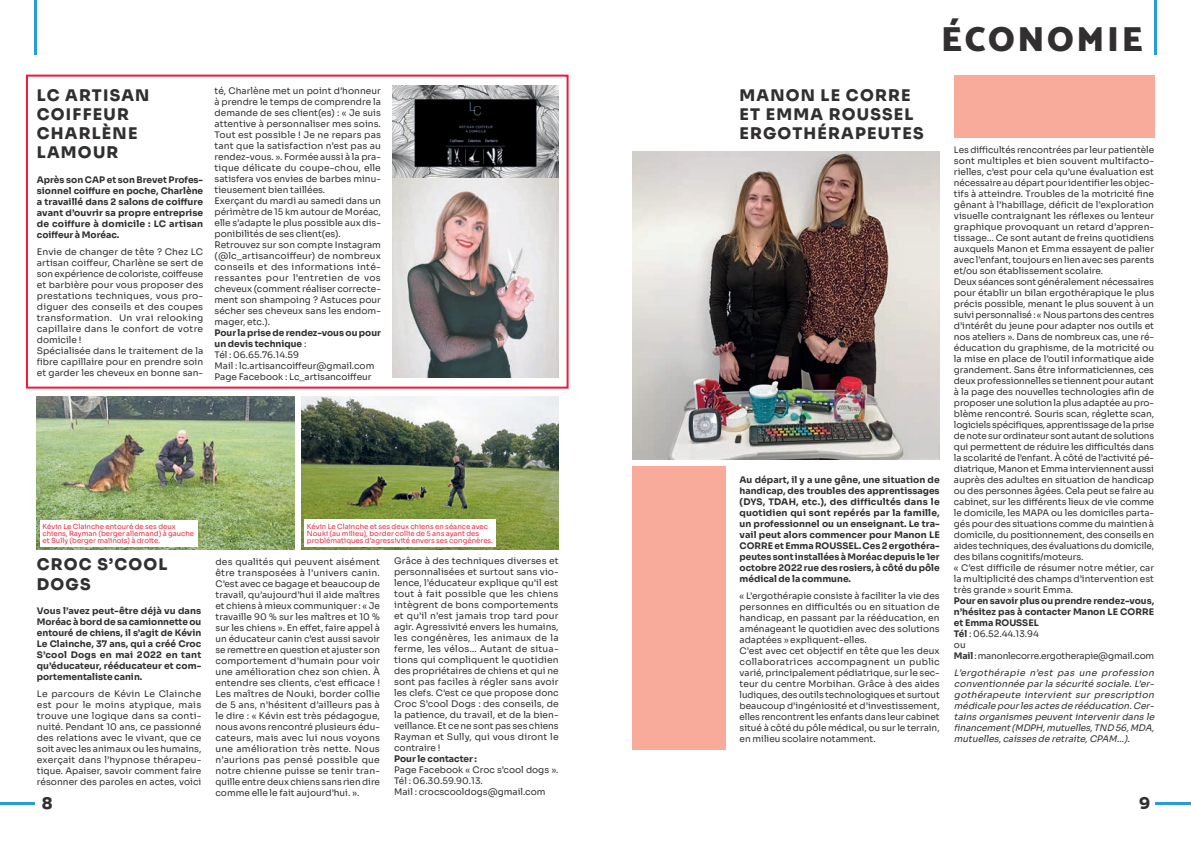
<style>
.page{position:relative;width:1191px;height:842px;background:#fff}
.page>*{position:absolute;margin:0;border:0;box-sizing:border-box;transform-origin:0 0}
.t1{font:900 35px "Catamaran";letter-spacing:.075em;color:#312f30}
.Titre{font:800 16px/19.2px "Sora";letter-spacing:.075em;color:#312f30}
.Texte_Courant{font:9px/11px "Sora";color:#312f30;text-align:justify}
.Texte_Courant-2{font:700 9px/11px "Sora";color:#312f30;text-align:justify}
.Texte_Courant-3{font:italic 9px/11px "Sora";color:#312f30;text-align:justify}
.Texte_Courant-4{font:9px "Sora";letter-spacing:-.02em;color:#312f30}
.Texte_Courant-5{font:7px/7px "Sora";color:#ed2c40}
.s1{font-weight:400}
.s2{font-weight:700}
</style>
<div class="page">
<hr style="left:34px;top:0;width:3px;height:54px;background:#289cd7">
<hr style="left:0;top:802px;width:35px;height:3px;background:#289cd7">
<hr style="left:1154px;top:0;width:3px;height:54px;background:#289cd7">
<hr style="left:1155px;top:802px;width:36px;height:3px;background:#289cd7">
<img style="left:392px;top:85px;width:166px;height:292px">
<img style="left:37px;top:396px;width:257px;height:153px">
<img style="left:301px;top:396px;width:257px;height:153px">
<div style="left:40px;top:520px;width:157px;height:26px;background:#fff"></div>
<div style="left:304px;top:519px;width:192px;height:27px;background:#fff"></div>
<div style="left:26px;top:75px;width:542px;height:314px;border:2px solid #ed1a3a"></div>
<img style="left:632px;top:151px;width:307px;height:308px">
<div style="left:632px;top:466px;width:93px;height:284px;background:#f8aa9b"></div>
<div style="left:954px;top:75px;width:200px;height:62px;background:#f8aa9b"></div>
<p class="t1" style="left:941px;top:13px;width:203px">ÉCONOMIE</p>
<p class="Texte_Courant" style="left:214px;top:84px;width:168px">té, Charlène met un point d’honneur à prendre le temps de comprendre la demande de ses client(es) : « Je suis attentive à personnaliser mes soins.<br>Tout est possible ! Je ne repars pas tant que la satisfaction n’est pas au rendez-vous. ». Formée aussi à la pra&shy;tique délicate du coupe-chou, elle satisfera vos envies de barbes minu&shy;tieusement bien taillées.</p>
<p class="Texte_Courant" style="left:214px;top:194px;width:168px">Exerçant du mardi au samedi dans un périmètre de 15 km autour de Moréac, elle s’adapte le plus possible aux dis&shy;ponibilités de ses client(es).</p>
<p class="Texte_Courant" style="left:214px;top:238px;width:168px">Retrouvez sur son compte Instagram (@lc_artisancoiffeur) de nombreux conseils et des informations inté&shy;ressantes pour l’entretien de vos cheveux (comment réaliser correcte&shy;ment son shampoing ? Astuces pour sécher ses cheveux sans les endom&shy;mager, etc.).</p>
<p class="Texte_Courant-2" style="left:214px;top:326px;width:168px">Pour la prise de rendez-vous ou pour un devis technique <span class="s1">:</span></p>
<p class="Texte_Courant" style="left:214px;top:348px;width:86px">Tél : 06.65.76.14.59</p>
<p class="Texte_Courant" style="left:214px;top:359px;width:161px">Mail : lc.artisancoiffeur@gmail.com</p>
<p class="Texte_Courant" style="left:214px;top:370px;width:158px">Page Facebook : Lc_artisancoiffeur</p>
<p class="Titre" style="left:37px;top:84px;width:114px">LC ARTISAN<br>COIFFEUR<br>CHARLÈNE<br>LAMOUR</p>
<p class="Texte_Courant-2" style="left:37px;top:173px;width:168px">Après son CAP et son Brevet Profes&shy;sionnel coiffure en poche, Charlène a travaillé dans 2 salons de coiffure avant d’ouvrir sa propre entreprise de coiffure à domicile : LC artisan coiffeur à Moréac.</p>
<p class="Texte_Courant" style="left:37px;top:245px;width:168px">Envie de changer de tête ? Chez LC artisan coiffeur, Charlène se sert de son expérience de coloriste, coiffeuse et barbière pour vous proposer des prestations techniques, vous pro&shy;diguer des conseils et des coupes transformation. Un vrai relooking capillaire dans le confort de votre domicile !</p>
<p class="Texte_Courant" style="left:37px;top:344px;width:168px">Spécialisée dans le traitement de la fibre capillaire pour en prendre soin et garder les cheveux en bonne san-</p>
<p class="Titre" style="left:739px;top:84px;width:186px">MANON LE CORRE<br>ET EMMA ROUSSEL<br>ERGOTHÉRAPEUTES</p>
<p class="Texte_Courant" style="left:954px;top:143px;width:202px">Les difficultés rencontrées par leur patientèle sont multiples et bien souvent multifacto&shy;rielles, c’est pour cela qu’une évaluation est nécessaire au départ pour identifier les objec&shy;tifs à atteindre. Troubles de la motricité fine gênant à l’habillage, déficit de l’exploration visuelle contraignant les réflexes ou lenteur graphique provoquant un retard d’appren&shy;tissage… Ce sont autant de freins quotidiens auxquels Manon et Emma essayent de palier avec l’enfant, toujours en lien avec ses parents et/ou son établissement scolaire.</p>
<p class="Texte_Courant" style="left:954px;top:275px;width:202px">Deux séances sont généralement nécessaires pour établir un bilan ergothérapique le plus précis possible, menant le plus souvent à un suivi personnalisé : « Nous partons des centres d’intérêt du jeune pour adapter nos outils et nos ateliers ». Dans de nombreux cas, une ré&shy;éducation du graphisme, de la motricité ou la mise en place de l’outil informatique aide grandement. Sans être informaticiennes, ces deux professionnelles se tiennent pour autant à la page des nouvelles technologies afin de proposer une solution la plus adaptée au pro&shy;blème rencontré. Souris scan, réglette scan, logiciels spécifiques, apprentissage de la prise de note sur ordinateur sont autant de solutions qui permettent de réduire les difficultés dans la scolarité de l’enfant. À côté de l’activité pé&shy;diatrique, Manon et Emma interviennent aussi auprès des adultes en situation de handicap ou des personnes âgées. Cela peut se faire au cabinet, sur les différents lieux de vie comme le domicile, les MAPA ou les domiciles parta&shy;gés pour des situations comme du maintien à domicile, du positionnement, des conseils en aides techniques, des évaluations du domicile, des bilans cognitifs/moteurs.</p>
<p class="Texte_Courant" style="left:954px;top:561px;width:202px">« C’est difficile de résumer notre métier, car la multiplicité des champs d’intervention est très grande » sourit Emma.</p>
<p class="Texte_Courant-2" style="left:954px;top:594px;width:202px">Pour en savoir plus ou prendre rendez-vous, n’hésitez pas à contacter Manon LE CORRE et Emma ROUSSEL</p>
<p class="Texte_Courant" style="left:954px;top:627px;width:87px"><span class="s2">Tél</span> : 06.52.44.13.94</p>
<p class="Texte_Courant" style="left:954px;top:638px;width:13px">ou</p>
<p class="Texte_Courant-4" style="left:954px;top:648px;width:202px"><span class="s2">Mail</span> : manonlecorre.ergotherapie@gmail.com</p>
<p class="Texte_Courant-3" style="left:954px;top:666px;width:205px">L’ergothérapie n’est pas une profession conventionnée parla sécurité sociale.L’er&shy;gothérapeute intervient sur prescription médicale pourlesactesde rééducation.Cer&shy;tainsorganismespeuventintervenirdansle financement(MDPH,mutuelles,TND 56,MDA, mutuelles,caissesde retraite,CPAM…).</p>
<p class="Texte_Courant-2" style="left:739px;top:473px;width:202px">Au départ, il y a une gêne, une situation de handicap, des troubles des apprentissages (DYS, TDAH, etc.), des difficultés dans le quotidien qui sont repérés par la famille, un professionnel ou un enseignant. Le tra&shy;vail peut alors commencer pour Manon LE CORRE et Emma ROUSSEL. Ces 2 ergothéra&shy;peutes sont installées à Moréac depuis le 1er octobre 2022 rue des rosiers, à côté du pôle médical de la commune.</p>
<p class="Texte_Courant" style="left:739px;top:589px;width:202px">« L’ergothérapie consiste à faciliter la vie des personnes en difficultés ou en situation de handicap, en passant par la rééducation, en aménageant le quotidien avec des solutions adaptées » expliquent-elles.</p>
<p class="Texte_Courant" style="left:739px;top:644px;width:202px">C’est avec cet objectif en tête que les deux collaboratrices accompagnent un public varié, principalement pédiatrique, sur le sec&shy;teur du centre Morbihan. Grâce à des aides ludiques, des outils technologiques et surtout beaucoup d’ingéniosité et d’investissement, elles rencontrent les enfants dans leur cabinet situé à côté du pôle médical, ou sur le terrain, en milieu scolaire notamment.</p>
<p class="Texte_Courant-5" style="left:43px;top:523px;width:153px">Kévin Le Clainche entouré de ses deux chiens, Rayman (berger allemand) à gauche et Sully (berger malinois) à droite.</p>
<p class="Texte_Courant-5" style="left:307px;top:522px;width:188px">Kévin Le Clainche et ses deux chiens en séance avec<br>Nouki (au milieu), border collie de 5 ans ayant des problématiques d’agressivité envers ses congénères.</p>
<p class="Texte_Courant" style="left:215px;top:555px;width:166px">des qualités qui peuvent aisément être transposées à l’univers canin.<br>C’est avec ce bagage et beaucoup de travail, qu’aujourd’hui il aide maîtres et chiens à mieux communiquer : « Je travaille 90 % sur les maîtres et 10 % sur les chiens ». En effet, faire appel à un éducateur canin c’est aussi savoir se remettre en question et ajuster son comportement d’humain pour voir une amélioration chez son chien. À entendre ses clients, c’est efficace !<br>Les maîtres de Nouki, border collie de 5 ans, n’hésitent d’ailleurs pas à le dire : « Kévin est très pédagogue, nous avons rencontré plusieurs édu&shy;cateurs, mais avec lui nous voyons une amélioration très nette. Nous n’aurions pas pensé possible que notre chienne puisse se tenir tran&shy;quille entre deux chiens sans rien dire comme elle le fait aujourd’hui. ».</p>
<p class="Texte_Courant" style="left:394px;top:554px;width:166px">Grâce à des techniques diverses et personnalisées et surtout sans vio&shy;lence, l’éducateur explique qu’il est tout à fait possible que les chiens intègrent de bons comportements et qu’il n’est jamais trop tard pour agir. Agressivité envers les humains, les congénères, les animaux de la ferme, les vélos… Autant de situa&shy;tions qui compliquent le quotidien des propriétaires de chiens et qui ne sont pas faciles à régler sans avoir les clefs. C’est ce que propose donc Croc S’cool Dogs : des conseils, de la patience, du travail, et de la bien&shy;veillance. Et ce ne sont pas ses chiens Rayman et Sully, qui vous diront le contraire !</p>
<p class="Titre" style="left:37px;top:553px;width:132px">CROC S’COOL<br>DOGS</p>
<p class="Texte_Courant-2" style="left:37px;top:605px;width:166px">Vous l’avez peut-être déjà vu dans Moréac à bord de sa camionnette ou entouré de chiens, il s’agit de Kévin Le Clainche, 37 ans, qui a créé Croc S’cool Dogs en mai 2022 en tant qu’éducateur, rééducateur et com&shy;portementaliste canin.</p>
<p class="Texte_Courant" style="left:37px;top:687px;width:166px">Le parcours de Kévin Le Clainche est pour le moins atypique, mais trouve une logique dans sa conti&shy;nuité. Pendant 10 ans, ce passionné des relations avec le vivant, que ce soit avec les animaux ou les humains, exerçait dans l’hypnose thérapeu&shy;tique. Apaiser, savoir comment faire résonner des paroles en actes, voici</p>
<p class="Texte_Courant-2" style="left:394px;top:752px;width:84px">Pour le contacter :</p>
<p class="Texte_Courant" style="left:394px;top:763px;width:166px">Page Facebook « Croc s’cool dogs ».<br>Tél : 06.30.59.90.13.</p>
<p class="Texte_Courant" style="left:394px;top:785px;width:153px">Mail : crocscooldogs@gmail.com</p>
<h2 class="Titre" style="left:42px;top:793px;width:12px">8</h2>
<h2 class="Titre" style="left:1139px;top:793px;width:13px">9</h2>
</div>
